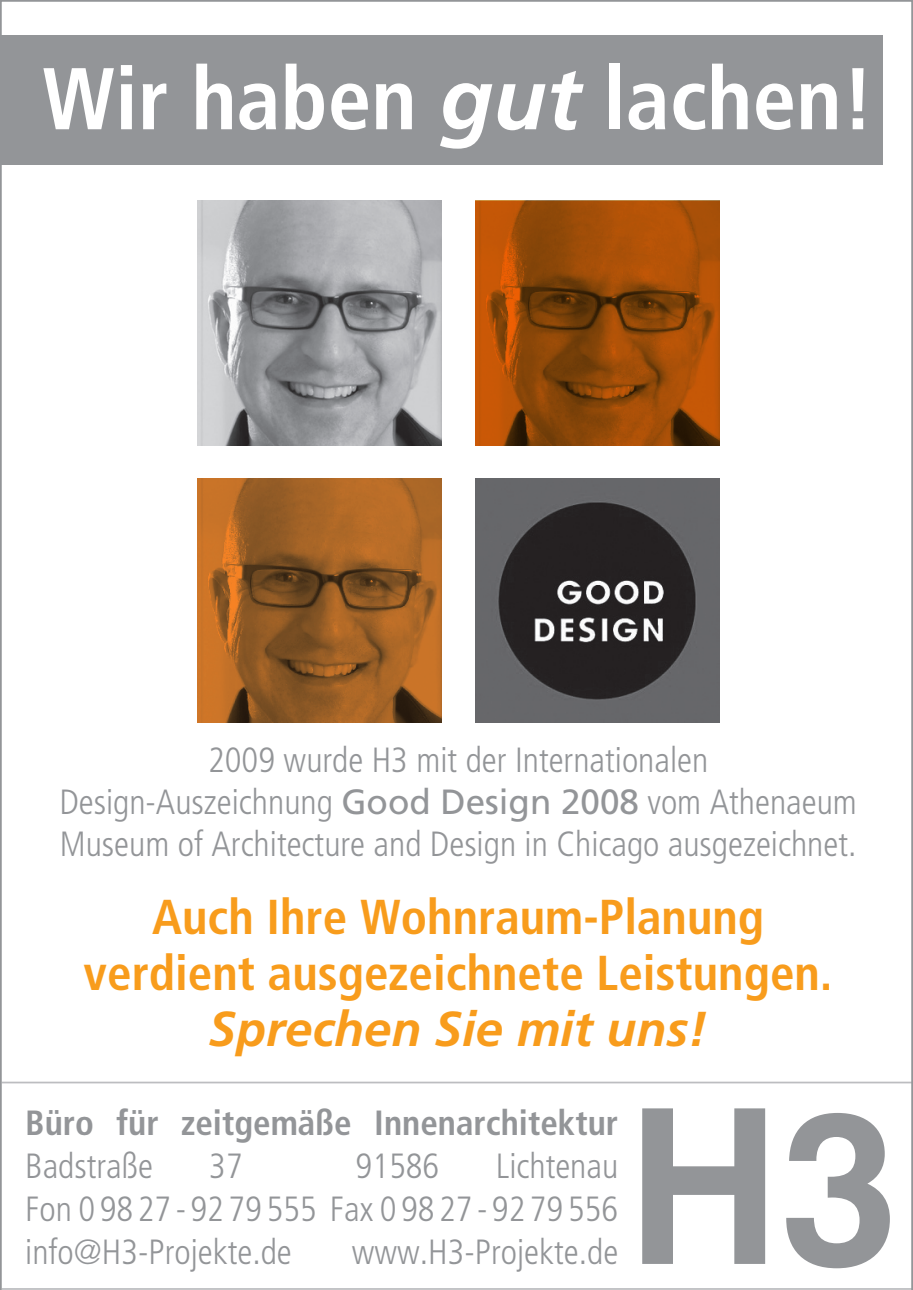
<style>
.page{position:relative;width:913px;height:1290px;background:#fff}
.page>*{position:absolute;margin:0;border:0;box-sizing:border-box;transform-origin:0 0}
.t1{font:700 condensed 87.5px "Frutiger";color:#fff}
.t2{font:700 condensed 49px/56px "Frutiger";color:#f89c1c;text-align:center}
.t3{font:italic 700 49px "Frutiger";color:#f89c1c}
.t4{font:300 condensed 35px/42px "Frutiger";color:#939598}
.t5{font:700 condensed 35px/43.1px "Frutiger";color:#939598}
.s1{font-style:italic;font-stretch:normal}
.s2{font-weight:400;font-stretch:normal}
.s3{font-weight:300}
</style>
<div class="page">
<div style="left:0;top:36px;width:883px;height:129px;background:#939598"></div>
<hr style="left:2px;top:1081px;width:911px;height:2px;background:#bcbdc0">
<svg style="left:642px;top:1108px;width:123px;height:156px"></svg>
<svg style="left:786px;top:1113px;width:104px;height:155px"></svg>
<img style="left:475px;top:479px;width:244px;height:244px">
<img style="left:197px;top:201px;width:244px;height:244px">
<img style="left:197px;top:479px;width:244px;height:244px">
<img style="left:475px;top:201px;width:244px;height:244px">
<p class="t1" style="left:42px;top:47px;width:833px">Wir haben <span class="s1">gut</span> lachen!</p>
<p class="t4" style="left:208px;top:739px;width:502px">2009 wurde H3 mit der Internationalen</p>
<p class="t4" style="left:59px;top:781px;width:799px">Design-Auszeichnung <span class="s2">Good Design 2008</span> vom Athenaeum<br>Museum of Architecture and Design in Chicago ausgezeichnet.</p>
<p class="t2" style="left:84px;top:889px;width:750px">Auch Ihre Wohnraum-Planung verdient ausgezeichnete Leistungen.</p>
<p class="t3" style="left:209px;top:1000px;width:500px">Sprechen Sie mit uns!</p>
<p class="t5" style="left:25px;top:1101px;width:594px">Büro für zeitgemäße Innenarchitektur<br><span class="s3">Badstraße</span></p>
<p class="t4" style="left:209px;top:1145px;width:35px">37</p>
<p class="t4" style="left:355px;top:1145px;width:85px">91586</p>
<p class="t4" style="left:496px;top:1145px;width:124px">Lichtenau</p>
<p class="t4" style="left:25px;top:1188px;width:594px">Fon 0 98 27 - 92 79 555 Fax 0 98 27 - 92 79 556</p>
<p class="t4" style="left:25px;top:1231px;width:268px">info@H3-Projekte.de</p>
<p class="t4" style="left:352px;top:1231px;width:268px">www.H3-Projekte.de</p>
</div>
